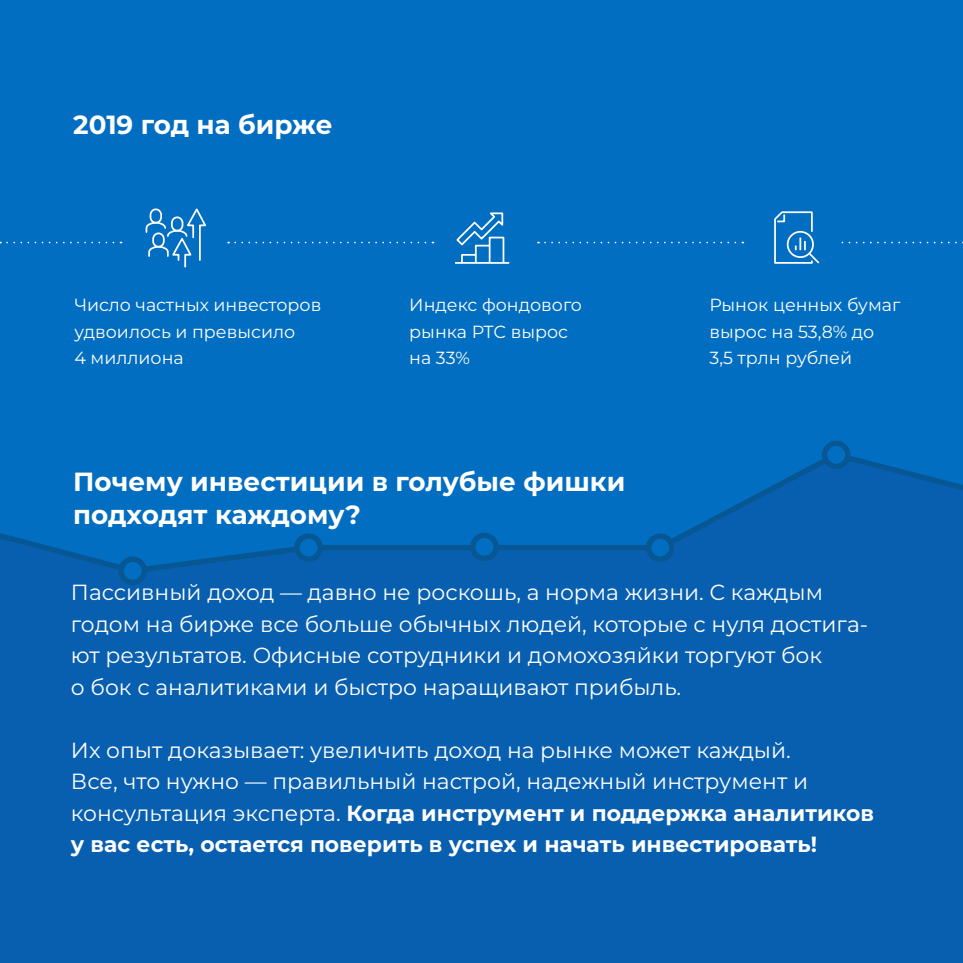
<style>
.page{position:relative;width:963px;height:963px;background:#fff}
.page>*{position:absolute;margin:0;border:0;box-sizing:border-box;transform-origin:0 0}
.t1{font:700 26.25px/32.4px "Montserrat";color:#fff}
.t2{font:21.88px/31.5px "Montserrat";color:#fff}
.t3{font:17.5px/26.2px "Montserrat";color:#fff}
.s1{font-weight:700}
</style>
<div class="page">
<div style="left:0;top:0;width:962px;height:962px;background:#026ec2"></div>
<svg style="left:0;top:242px;width:113px;height:1px"></svg>
<svg style="left:842px;top:242px;width:108px;height:1px"></svg>
<svg style="left:228px;top:242px;width:197px;height:1px"></svg>
<svg style="left:538px;top:242px;width:197px;height:1px"></svg>
<svg style="left:145px;top:208px;width:61px;height:60px"></svg>
<hr style="left:455px;top:262px;width:54px;height:2px;background:#fff">
<svg style="left:455px;top:212px;width:49px;height:52px"></svg>
<svg style="left:774px;top:211px;width:46px;height:53px"></svg>
<div style="left:0;top:585px;width:962px;height:377px;background:#085faf"></div>
<svg style="left:0;top:440px;width:962px;height:145px"></svg>
<p class="t1" style="left:73px;top:107px;width:261px">2019 год на бирже</p>
<p class="t3" style="left:74px;top:291px;width:248px">Число частных инвесторов удвоилось и превысило<br>4 миллиона</p>
<p class="t3" style="left:409px;top:291px;width:174px">Индекс фондового рынка РТС вырос на 33%</p>
<p class="t3" style="left:709px;top:291px;width:192px">Рынок ценных бумаг вырос на 53,8% до<br>3,5 трлн рублей</p>
<p class="t1" style="left:73px;top:464px;width:553px">Почему инвестиции в голубые фишки подходят каждому?</p>
<p class="t2" style="left:71px;top:576px;width:798px">Пассивный доход — давно не роскошь, а норма жизни. С каждым годом на бирже все больше обычных людей, которые с нуля достига&shy;ют результатов. Офисные сотрудники и домохозяйки торгуют бок<br>о бок с аналитиками и быстро наращивают прибыль.</p>
<p class="t2" style="left:71px;top:733px;width:804px">Их опыт доказывает: увеличить доход на рынке может каждый.<br>Все, что нужно — правильный настрой, надежный инструмент и консультация эксперта. <span class="s1">Когда инструмент и поддержка аналитиков у вас есть, остается поверить в успех и начать инвестировать!</span></p>
</div>
